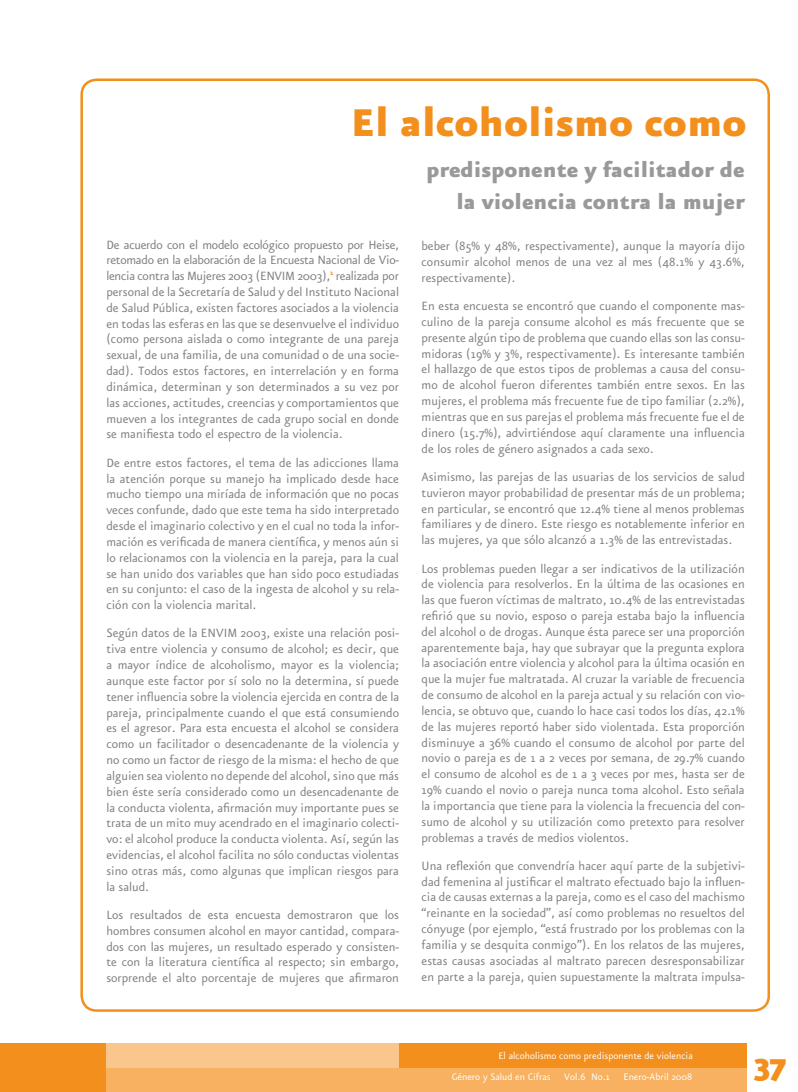
<style>
.page{position:relative;width:798px;height:1092px;background:#fff}
.page>*{position:absolute;margin:0;border:0;box-sizing:border-box;transform-origin:0 0}
.t1{font:900 46.25px "Eureka Sans";color:#f38f1d}
.t2{font:900 37.5px "Eureka Sans";color:#f38f1d}
.t3{font:900 25px/31.2px "Eureka Sans";color:#99999c;text-align:right}
.t4{font:14.38px/15.8px "Eureka Sans";color:#807f83;text-align:justify}
.t5{font:11.25px "Eureka Sans";color:#fff}
</style>
<div class="page">
<div style="left:0;top:1043px;width:746px;height:48px;background:#f38f1d"></div>
<div style="left:106px;top:1043px;width:293px;height:29px;background:#f9c78e"></div>
<div style="left:106px;top:1068px;width:640px;height:23px;background:#f7b161"></div>
<p class="t1" style="left:350px;top:99px;width:397px">El alcoholismo como</p>
<p class="t3" style="left:426px;top:155px;width:320px">predisponente y facilitador de la violencia contra la mujer</p>
<p class="t4" style="left:421px;top:239px;width:324px">beber (85% y 48%, respectivamente), aunque la mayoría dijo consumir alcohol menos de una vez al mes (48.1% y 43.6%, respectivamente).</p>
<p class="t4" style="left:421px;top:299px;width:324px">En esta encuesta se encontró que cuando el componente mas&shy;culino de la pareja consume alcohol es más frecuente que se presente algún tipo de problema que cuando ellas son las consu&shy;midoras (19% y 3%, respectivamente). Es interesante también el hallazgo de que estos tipos de problemas a causa del consu&shy;mo de alcohol fueron diferentes también entre sexos. En las mujeres, el problema más frecuente fue de tipo familiar (2.2%), mientras que en sus parejas el problema más frecuente fue el de dinero (15.7%), advirtiéndose aquí claramente una influencia de los roles de género asignados a cada sexo.</p>
<p class="t4" style="left:421px;top:469px;width:324px">Asimismo, las parejas de las usuarias de los servicios de salud tuvieron mayor probabilidad de presentar más de un problema; en particular, se encontró que 12.4% tiene al menos problemas familiares y de dinero. Este riesgo es notablemente inferior en las mujeres, ya que sólo alcanzó a 1.3% de las entrevistadas.</p>
<p class="t4" style="left:421px;top:561px;width:324px">Los problemas pueden llegar a ser indicativos de la utilización de violencia para resolverlos. En la última de las ocasiones en las que fueron víctimas de maltrato, 10.4% de las entrevistadas refirió que su novio, esposo o pareja estaba bajo la influencia del alcohol o de drogas. Aunque ésta parece ser una proporción aparentemente baja, hay que subrayar que la pregunta explora la asociación entre violencia y alcohol para la última ocasión en que la mujer fue maltratada. Al cruzar la variable de frecuencia de consumo de alcohol en la pareja actual y su relación con vio&shy;lencia, se obtuvo que, cuando lo hace casi todos los días, 42.1% de las mujeres reportó haber sido violentada. Esta proporción disminuye a 36% cuando el consumo de alcohol por parte del novio o pareja es de 1 a 2 veces por semana, de 29.7% cuando el consumo de alcohol es de 1 a 3 veces por mes, hasta ser de 19% cuando el novio o pareja nunca toma alcohol. Esto señala la importancia que tiene para la violencia la frecuencia del con&shy;sumo de alcohol y su utilización como pretexto para resolver problemas a través de medios violentos.</p>
<p class="t4" style="left:421px;top:858px;width:324px">Una reflexión que convendría hacer aquí parte de la subjetivi&shy;dad femenina al justificar el maltrato efectuado bajo la influen&shy;cia de causas externas a la pareja, como es el caso del machismo “reinante en la sociedad”, así como problemas no resueltos del cónyuge (por ejemplo, “está frustrado por los problemas con la familia y se desquita conmigo”). En los relatos de las mujeres, estas causas asociadas al maltrato parecen desresponsabilizar en parte a la pareja, quien supuestamente la maltrata impulsa-</p>
<p class="t4" style="left:106px;top:237px;width:294px">De acuerdo con el modelo ecológico propuesto por Heise, retomado en la elaboración de la Encuesta Nacional de Vio&shy;lencia contra las Mujeres 2003 (ENVIM 2003),<sup>1</sup> realizada por personal de la Secretaría de Salud y del Instituto Nacional de Salud Pública, existen factores asociados a la violencia en todas las esferas en las que se desenvuelve el individuo (como persona aislada o como integrante de una pareja sexual, de una familia, de una comunidad o de una socie&shy;dad). Todos estos factores, en interrelación y en forma dinámica, determinan y son determinados a su vez por las acciones, actitudes, creencias y comportamientos que mueven a los integrantes de cada grupo social en donde se manifiesta todo el espectro de la violencia.</p>
<p class="t4" style="left:106px;top:455px;width:294px">De entre estos factores, el tema de las adicciones llama la atención porque su manejo ha implicado desde hace mucho tiempo una miríada de información que no pocas veces confunde, dado que este tema ha sido interpretado desde el imaginario colectivo y en el cual no toda la infor&shy;mación es verificada de manera científica, y menos aún si lo relacionamos con la violencia en la pareja, para la cual se han unido dos variables que han sido poco estudiadas en su conjunto: el caso de la ingesta de alcohol y su rela&shy;ción con la violencia marital.</p>
<p class="t4" style="left:106px;top:626px;width:294px">Según datos de la ENVIM 2003, existe una relación posi&shy;tiva entre violencia y consumo de alcohol; es decir, que a mayor índice de alcoholismo, mayor es la violencia; aunque este factor por sí solo no la determina, sí puede tener influencia sobre la violencia ejercida en contra de la pareja, principalmente cuando el que está consumiendo es el agresor. Para esta encuesta el alcohol se considera como un facilitador o desencadenante de la violencia y no como un factor de riesgo de la misma: el hecho de que alguien sea violento no depende del alcohol, sino que más bien éste sería considerado como un desencadenante de la conducta violenta, afirmación muy importante pues se trata de un mito muy acendrado en el imaginario colecti&shy;vo: el alcohol produce la conducta violenta. Así, según las evidencias, el alcohol facilita no sólo conductas violentas sino otras más, como algunas que implican riesgos para la salud.</p>
<p class="t4" style="left:106px;top:907px;width:294px">Los resultados de esta encuesta demostraron que los hombres consumen alcohol en mayor cantidad, compara&shy;dos con las mujeres, un resultado esperado y consisten&shy;te con la literatura científica al respecto; sin embargo, sorprende el alto porcentaje de mujeres que afirmaron</p>
<p class="t5" style="left:498px;top:1050px;width:196px">El alcoholismo como predisponente de violencia</p>
<p class="t5" style="left:451px;top:1071px;width:242px">Género y Salud en Cifras Vol.6 No.1 Enero-Abril 2008</p>
<p class="t2" style="left:753px;top:1044px;width:33px">37</p>
</div>
